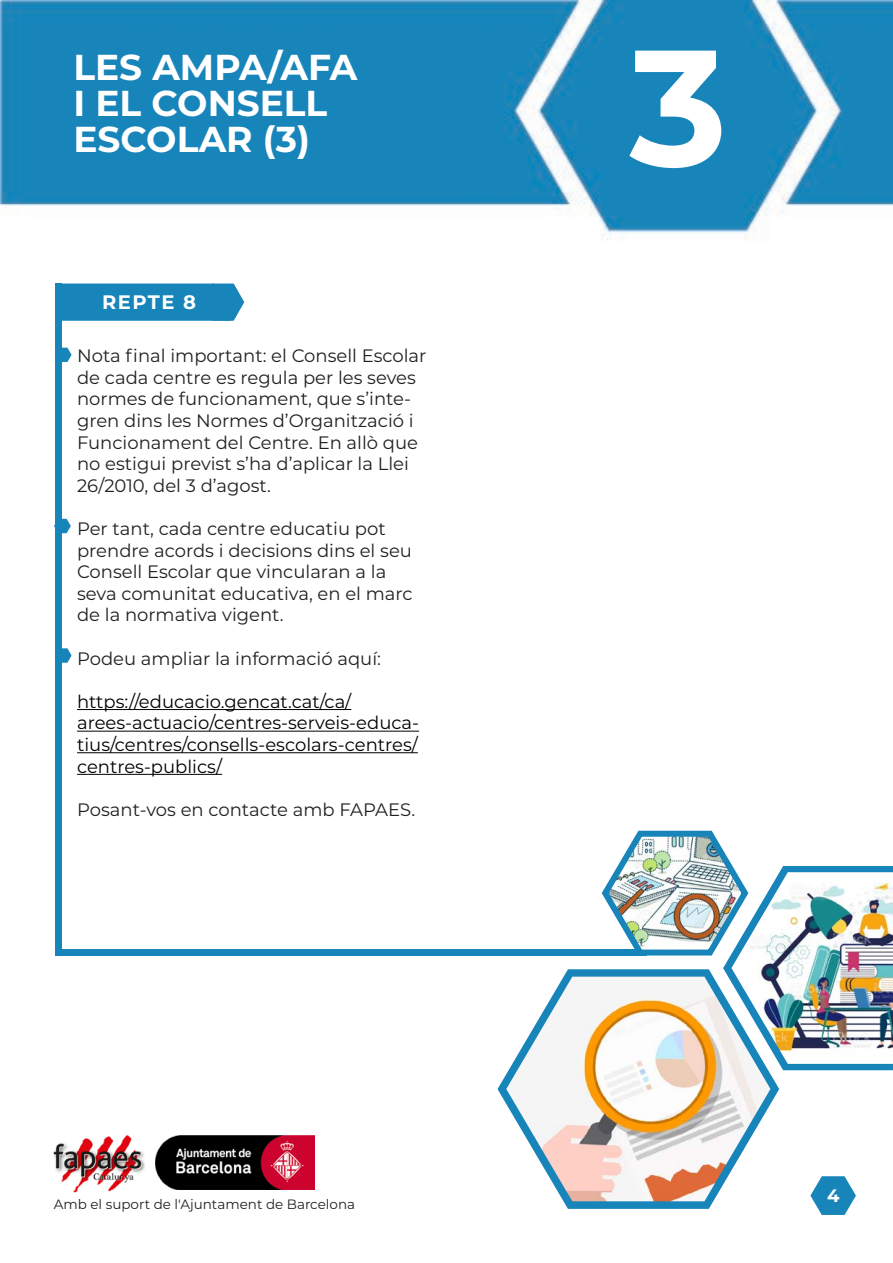
<style>
.page{position:relative;width:893px;height:1263px;background:#fff}
.page>*{position:absolute;margin:0;border:0;box-sizing:border-box;transform-origin:0 0}
.t1{font:700 165px "Montserrat";color:#fff}
.t2{font:700 36px "Montserrat";color:#fff}
.t3{font:700 19.5px "Montserrat";letter-spacing:.08em;color:#fff}
.t4{font:18px/21.6px "Montserrat";color:#231f20}
.t5{font:18px/21.6px "Montserrat";color:#000001}
.t6{font:700 18px "Montserrat";color:#fff}
.t7{font:13.5px "Montserrat";color:#231f20}
</style>
<div class="page">
<img style="left:0;top:0;width:893px;height:1193px">
<div style="left:58px;top:949px;width:589px;height:6px;background:#1885ba"></div>
<hr style="left:77px;top:709px;width:274px;height:1px;background:#000001">
<hr style="left:77px;top:731px;width:342px;height:1px;background:#000001">
<hr style="left:77px;top:752px;width:341px;height:1px;background:#000001">
<hr style="left:77px;top:774px;width:145px;height:1px;background:#000001">
<svg style="left:810px;top:1176px;width:46px;height:39px"></svg>
<div style="left:55px;top:284px;width:6px;height:671px;background:#1885ba"></div>
<div style="left:61px;top:284px;width:183px;height:37px;background:#1885ba"></div>
<svg style="left:497px;top:969px;width:282px;height:240px"></svg>
<svg style="left:598px;top:825px;width:295px;height:245px"></svg>
<img style="left:731px;top:872px;width:162px;height:192px">
<img style="left:506px;top:977px;width:264px;height:224px">
<svg style="left:54px;top:519px;width:17px;height:14px"></svg>
<svg style="left:61px;top:348px;width:11px;height:14px"></svg>
<svg style="left:61px;top:648px;width:11px;height:15px"></svg>
<img style="left:156px;top:1135px;width:158px;height:54px">
<img style="left:54px;top:1135px;width:93px;height:57px">
<p class="t2" style="left:73px;top:42px;width:286px">LES AMPA/AFA</p>
<p class="t2" style="left:73px;top:78px;width:256px">I EL CONSELL</p>
<p class="t2" style="left:73px;top:114px;width:238px">ESCOLAR (3)</p>
<p class="t3" style="left:102px;top:288px;width:96px">REPTE 8</p>
<p class="t4" style="left:77px;top:344px;width:351px">Nota final important: el Consell Escolar de cada centre es regula per les seves normes de funcionament, que s’inte&shy;gren dins les Normes d’Organització i Funcionament del Centre. En allò que no estigui previst s’ha d’aplicar la Llei 26/2010, del 3 d’agost.</p>
<p class="t4" style="left:77px;top:517px;width:337px">Per tant, cada centre educatiu pot prendre acords i decisions dins el seu Consell Escolar que vincularan a la seva comunitat educativa, en el marc de la normativa vigent.</p>
<p class="t4" style="left:77px;top:647px;width:305px">Podeu ampliar la informació aquí:</p>
<p class="t5" style="left:77px;top:690px;width:343px">https://educacio.gencat.cat/ca/ arees-actuacio/centres-serveis-educa&shy;tius/centres/consells-escolars-centres/ centres-publics/</p>
<p class="t4" style="left:77px;top:798px;width:340px">Posant-vos en contacte amb FAPAES.</p>
<p class="t7" style="left:54px;top:1195px;width:303px">Amb el suport de l'Ajuntament de Barcelona</p>
<p class="t1" style="left:630px;top:-11px;width:99px">3</p>
<p class="t6" style="left:827px;top:1182px;width:14px">4</p>
</div>
